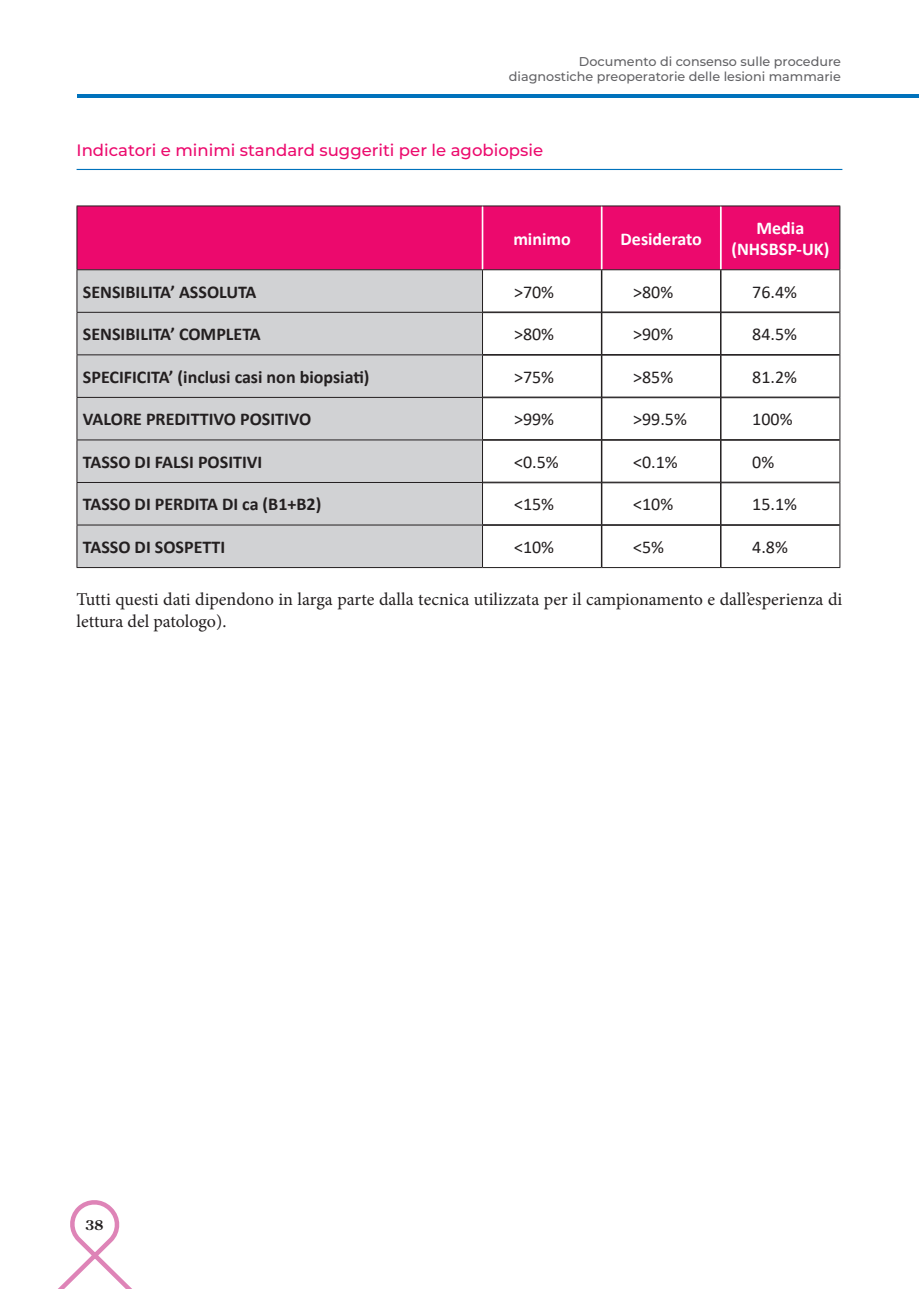
<style>
.page{position:relative;width:919px;height:1289px;background:#fff}
.page>*{position:absolute;margin:0;border:0;box-sizing:border-box;transform-origin:0 0}
.t1{font:700 18px "Calibri";color:#231f20}
.t2{font:18px/21.6px "Minion Pro";color:#231f20}
.t3{font:18px "Calibri";color:#231f20}
.t4{font:700 18px/21.6px "Calibri";color:#fff;text-align:center}
.t5{font:500 16.5px "Montserrat";color:#ec096d}
.t6{font:700 13.5px "Century Old Style Std";color:#231f20}
.t7{font:500 12.75px/15.3px "Montserrat";color:#636366;text-align:right}
</style>
<div class="page">
<svg style="left:59px;top:1200px;width:72px;height:88px"></svg>
<svg style="left:906px;top:94px;width:12px;height:3px"></svg>
<hr style="left:78px;top:94px;width:828px;height:3px;background:#0072bc">
<hr style="left:77px;top:169px;width:765px;height:1px;background:#0072bc">
<div style="left:78px;top:206px;width:761px;height:63px;background:#ec096d"></div>
<div style="left:78px;top:270px;width:404px;height:297px;background:#d1d2d4"></div>
<hr style="left:601px;top:270px;width:1px;height:42px;background:#231f20">
<hr style="left:720px;top:270px;width:1px;height:42px;background:#231f20">
<hr style="left:601px;top:313px;width:1px;height:41px;background:#231f20">
<hr style="left:720px;top:313px;width:1px;height:41px;background:#231f20">
<hr style="left:601px;top:355px;width:1px;height:42px;background:#231f20">
<hr style="left:720px;top:355px;width:1px;height:42px;background:#231f20">
<hr style="left:601px;top:398px;width:1px;height:41px;background:#231f20">
<hr style="left:720px;top:398px;width:1px;height:41px;background:#231f20">
<hr style="left:601px;top:440px;width:1px;height:42px;background:#231f20">
<hr style="left:720px;top:440px;width:1px;height:42px;background:#231f20">
<hr style="left:601px;top:483px;width:1px;height:41px;background:#231f20">
<hr style="left:720px;top:483px;width:1px;height:41px;background:#231f20">
<hr style="left:601px;top:525px;width:1px;height:42px;background:#231f20">
<hr style="left:720px;top:525px;width:1px;height:42px;background:#231f20">
<hr style="left:483px;top:312px;width:118px;height:1px;background:#231f20">
<hr style="left:601px;top:312px;width:119px;height:1px;background:#231f20">
<hr style="left:720px;top:312px;width:119px;height:1px;background:#231f20">
<hr style="left:483px;top:354px;width:118px;height:1px;background:#231f20">
<hr style="left:483px;top:355px;width:118px;height:1px;background:#231f20">
<hr style="left:601px;top:354px;width:119px;height:1px;background:#231f20">
<hr style="left:601px;top:355px;width:119px;height:1px;background:#231f20">
<hr style="left:720px;top:354px;width:119px;height:1px;background:#231f20">
<hr style="left:720px;top:355px;width:119px;height:1px;background:#231f20">
<hr style="left:483px;top:397px;width:118px;height:1px;background:#231f20">
<hr style="left:601px;top:397px;width:119px;height:1px;background:#231f20">
<hr style="left:720px;top:397px;width:119px;height:1px;background:#231f20">
<hr style="left:483px;top:439px;width:118px;height:1px;background:#231f20">
<hr style="left:483px;top:440px;width:118px;height:1px;background:#231f20">
<hr style="left:601px;top:439px;width:119px;height:1px;background:#231f20">
<hr style="left:601px;top:440px;width:119px;height:1px;background:#231f20">
<hr style="left:720px;top:439px;width:119px;height:1px;background:#231f20">
<hr style="left:720px;top:440px;width:119px;height:1px;background:#231f20">
<hr style="left:483px;top:482px;width:118px;height:1px;background:#231f20">
<hr style="left:601px;top:482px;width:119px;height:1px;background:#231f20">
<hr style="left:720px;top:482px;width:119px;height:1px;background:#231f20">
<hr style="left:483px;top:524px;width:118px;height:1px;background:#231f20">
<hr style="left:483px;top:525px;width:118px;height:1px;background:#231f20">
<hr style="left:601px;top:524px;width:119px;height:1px;background:#231f20">
<hr style="left:601px;top:525px;width:119px;height:1px;background:#231f20">
<hr style="left:720px;top:524px;width:119px;height:1px;background:#231f20">
<hr style="left:720px;top:525px;width:119px;height:1px;background:#231f20">
<hr style="left:482px;top:206px;width:1px;height:63px;background:#fff">
<hr style="left:601px;top:206px;width:1px;height:63px;background:#fff">
<hr style="left:720px;top:206px;width:1px;height:63px;background:#fff">
<hr style="left:482px;top:269px;width:119px;height:1px;background:#231f20">
<hr style="left:601px;top:269px;width:119px;height:1px;background:#231f20">
<hr style="left:720px;top:269px;width:120px;height:1px;background:#231f20">
<hr style="left:77px;top:269px;width:405px;height:1px;background:#231f20">
<hr style="left:482px;top:270px;width:1px;height:42px;background:#231f20">
<hr style="left:482px;top:313px;width:1px;height:41px;background:#231f20">
<hr style="left:482px;top:355px;width:1px;height:42px;background:#231f20">
<hr style="left:482px;top:398px;width:1px;height:41px;background:#231f20">
<hr style="left:482px;top:440px;width:1px;height:42px;background:#231f20">
<hr style="left:482px;top:483px;width:1px;height:41px;background:#231f20">
<hr style="left:482px;top:525px;width:1px;height:42px;background:#231f20">
<hr style="left:77px;top:312px;width:406px;height:1px;background:#231f20">
<hr style="left:77px;top:354px;width:406px;height:1px;background:#231f20">
<hr style="left:77px;top:397px;width:406px;height:1px;background:#231f20">
<hr style="left:77px;top:439px;width:406px;height:1px;background:#231f20">
<hr style="left:77px;top:482px;width:406px;height:1px;background:#231f20">
<hr style="left:77px;top:524px;width:406px;height:1px;background:#231f20">
<hr style="left:77px;top:205px;width:405px;height:1px;background:#231f20">
<hr style="left:77px;top:206px;width:1px;height:63px;background:#231f20">
<hr style="left:482px;top:205px;width:119px;height:1px;background:#231f20">
<hr style="left:601px;top:205px;width:119px;height:1px;background:#231f20">
<hr style="left:720px;top:205px;width:120px;height:1px;background:#231f20">
<hr style="left:839px;top:206px;width:1px;height:63px;background:#231f20">
<hr style="left:77px;top:270px;width:1px;height:42px;background:#231f20">
<hr style="left:839px;top:270px;width:1px;height:42px;background:#231f20">
<hr style="left:77px;top:313px;width:1px;height:41px;background:#231f20">
<hr style="left:839px;top:312px;width:1px;height:43px;background:#231f20">
<hr style="left:77px;top:355px;width:1px;height:42px;background:#231f20">
<hr style="left:839px;top:355px;width:1px;height:42px;background:#231f20">
<hr style="left:77px;top:398px;width:1px;height:41px;background:#231f20">
<hr style="left:839px;top:397px;width:1px;height:43px;background:#231f20">
<hr style="left:77px;top:440px;width:1px;height:42px;background:#231f20">
<hr style="left:839px;top:440px;width:1px;height:42px;background:#231f20">
<hr style="left:77px;top:483px;width:1px;height:41px;background:#231f20">
<hr style="left:839px;top:482px;width:1px;height:43px;background:#231f20">
<hr style="left:77px;top:525px;width:1px;height:42px;background:#231f20">
<hr style="left:839px;top:525px;width:1px;height:42px;background:#231f20">
<hr style="left:77px;top:567px;width:405px;height:1px;background:#231f20">
<hr style="left:482px;top:567px;width:119px;height:1px;background:#231f20">
<hr style="left:601px;top:567px;width:119px;height:1px;background:#231f20">
<hr style="left:720px;top:567px;width:120px;height:1px;background:#231f20">
<p class="t7" style="left:508px;top:53px;width:333px">Documento di consenso sulle procedure diagnostiche preoperatorie delle lesioni mammarie</p>
<p class="t5" style="left:77px;top:139px;width:468px">Indicatori e minimi standard suggeriti per le agobiopsie</p>
<p class="t4" style="left:513px;top:227px;width:59px">minimo</p>
<p class="t4" style="left:620px;top:227px;width:83px">Desiderato</p>
<p class="t4" style="left:731px;top:217px;width:99px">Media (NHSBSP-UK)</p>
<p class="t1" style="left:83px;top:279px;width:175px">SENSIBILITA’ ASSOLUTA</p>
<p class="t3" style="left:514px;top:279px;width:42px">&gt;70%</p>
<p class="t3" style="left:633px;top:279px;width:42px">&gt;80%</p>
<p class="t3" style="left:752px;top:279px;width:46px">76.4%</p>
<p class="t1" style="left:83px;top:321px;width:179px">SENSIBILITA’ COMPLETA</p>
<p class="t3" style="left:514px;top:322px;width:42px">&gt;80%</p>
<p class="t3" style="left:633px;top:322px;width:42px">&gt;90%</p>
<p class="t3" style="left:752px;top:322px;width:46px">84.5%</p>
<p class="t1" style="left:83px;top:364px;width:288px">SPECIFICITA’ (inclusi casi non biopsiati)</p>
<p class="t3" style="left:514px;top:364px;width:42px">&gt;75%</p>
<p class="t3" style="left:633px;top:364px;width:42px">&gt;85%</p>
<p class="t3" style="left:752px;top:364px;width:46px">81.2%</p>
<p class="t1" style="left:83px;top:407px;width:230px">VALORE PREDITTIVO POSITIVO</p>
<p class="t3" style="left:514px;top:407px;width:42px">&gt;99%</p>
<p class="t3" style="left:633px;top:407px;width:55px">&gt;99.5%</p>
<p class="t3" style="left:752px;top:407px;width:42px">100%</p>
<p class="t1" style="left:83px;top:449px;width:181px">TASSO DI FALSI POSITIVI</p>
<p class="t3" style="left:514px;top:449px;width:46px">&lt;0.5%</p>
<p class="t3" style="left:633px;top:449px;width:46px">&lt;0.1%</p>
<p class="t3" style="left:752px;top:449px;width:23px">0%</p>
<p class="t1" style="left:83px;top:492px;width:240px">TASSO DI PERDITA DI ca (B1+B2)</p>
<p class="t3" style="left:514px;top:492px;width:42px">&lt;15%</p>
<p class="t3" style="left:633px;top:492px;width:42px">&lt;10%</p>
<p class="t3" style="left:752px;top:492px;width:46px">15.1%</p>
<p class="t1" style="left:83px;top:534px;width:144px">TASSO DI SOSPETTI</p>
<p class="t3" style="left:514px;top:534px;width:42px">&lt;10%</p>
<p class="t3" style="left:633px;top:534px;width:32px">&lt;5%</p>
<p class="t3" style="left:752px;top:534px;width:37px">4.8%</p>
<p class="t2" style="left:77px;top:588px;width:767px">Tutti questi dati dipendono in larga parte dalla tecnica utilizzata per il campionamento e dall’esperienza di lettura del patologo).</p>
<p class="t6" style="left:85px;top:1215px;width:19px">38</p>
</div>
